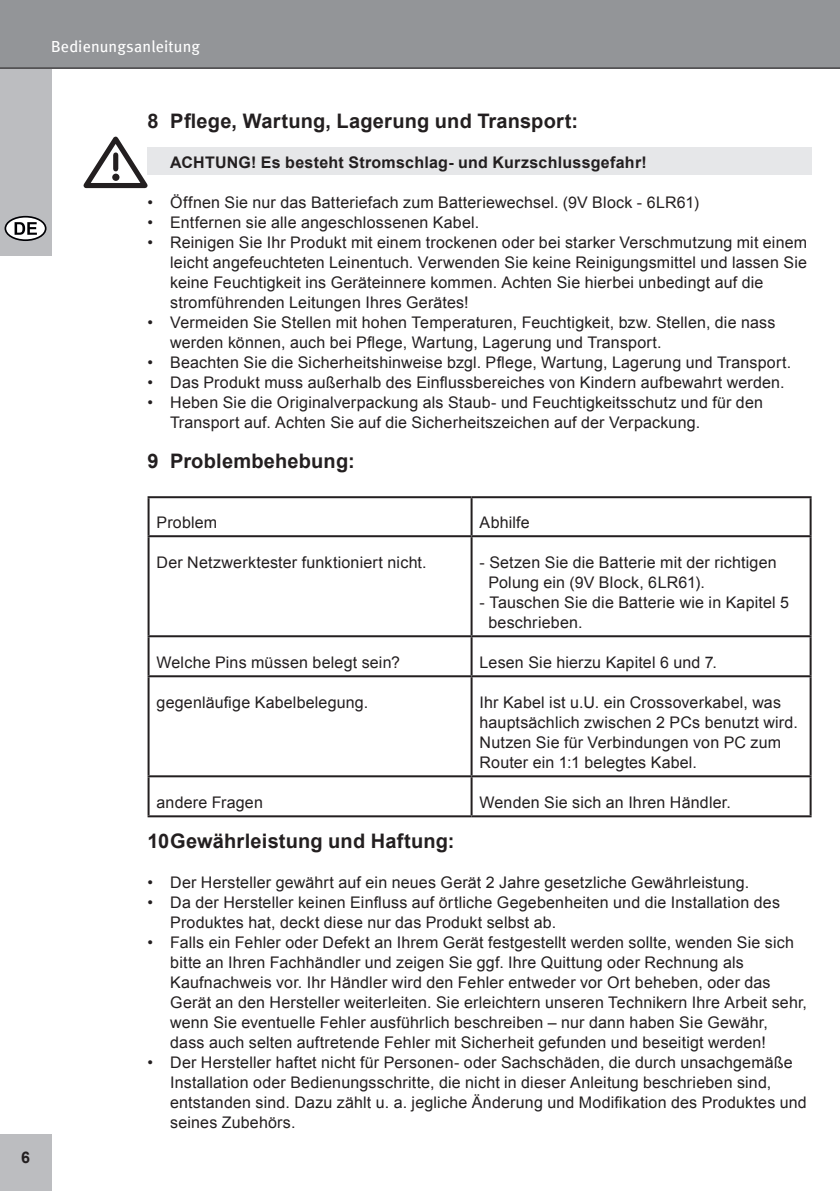
<style>
.page{position:relative;width:840px;height:1191px;background:#fff}
.page>*{position:absolute;margin:0;border:0;box-sizing:border-box;transform-origin:0 0}
.t1{font:700 20px "Arial";letter-spacing:.01em;color:#231f20}
.t2{font:16px/20px "Arial";letter-spacing:.01em;color:#231f20}
.t3{font:700 16px "Arial";letter-spacing:.015em;color:#231f20}
.t4{font:16px "Meta";letter-spacing:.01em;color:#fff}
</style>
<div class="page">
<div style="left:0;top:0;width:51px;height:255px;background:#bcbdc0"></div>
<div style="left:0;top:1134px;width:51px;height:57px;background:#bcbdc0"></div>
<div style="left:0;top:0;width:839px;height:68px;background:#939598"></div>
<hr style="left:0;top:68px;width:839px;height:1px;background:#231f20">
<div style="left:147px;top:147px;width:664px;height:28px;background:#e6e7e9"></div>
<svg style="left:83px;top:136px;width:65px;height:53px"></svg>
<div style="left:113px;top:155px;width:5px;height:14px;background:#231f20"></div>
<div style="left:112px;top:174px;width:7px;height:7px;background:#231f20;border-radius:50%"></div>
<svg style="left:5px;top:217px;width:41px;height:23px"></svg>
<div style="left:5px;top:216px;width:41px;height:25px;border:2px solid #000004;border-radius:50%"></div>
<svg style="left:15px;top:222px;width:22px;height:13px"></svg>
<hr style="left:147px;top:496px;width:324px;height:2px;background:#231f20">
<hr style="left:147px;top:498px;width:2px;height:37px;background:#231f20">
<hr style="left:471px;top:496px;width:340px;height:2px;background:#231f20">
<hr style="left:470px;top:498px;width:2px;height:37px;background:#231f20">
<hr style="left:809px;top:498px;width:2px;height:37px;background:#231f20">
<hr style="left:147px;top:535px;width:324px;height:2px;background:#231f20">
<hr style="left:147px;top:537px;width:2px;height:98px;background:#231f20">
<hr style="left:471px;top:535px;width:340px;height:2px;background:#231f20">
<hr style="left:470px;top:537px;width:2px;height:98px;background:#231f20">
<hr style="left:809px;top:537px;width:2px;height:98px;background:#231f20">
<hr style="left:147px;top:635px;width:324px;height:2px;background:#231f20">
<hr style="left:147px;top:637px;width:2px;height:38px;background:#231f20">
<hr style="left:471px;top:635px;width:340px;height:2px;background:#231f20">
<hr style="left:470px;top:637px;width:2px;height:38px;background:#231f20">
<hr style="left:809px;top:637px;width:2px;height:38px;background:#231f20">
<hr style="left:147px;top:675px;width:324px;height:2px;background:#231f20">
<hr style="left:147px;top:677px;width:2px;height:98px;background:#231f20">
<hr style="left:471px;top:675px;width:340px;height:2px;background:#231f20">
<hr style="left:470px;top:677px;width:2px;height:98px;background:#231f20">
<hr style="left:809px;top:677px;width:2px;height:98px;background:#231f20">
<hr style="left:147px;top:775px;width:324px;height:2px;background:#231f20">
<hr style="left:147px;top:777px;width:2px;height:38px;background:#231f20">
<hr style="left:471px;top:775px;width:340px;height:2px;background:#231f20">
<hr style="left:470px;top:777px;width:2px;height:38px;background:#231f20">
<hr style="left:809px;top:777px;width:2px;height:38px;background:#231f20">
<hr style="left:147px;top:815px;width:324px;height:2px;background:#231f20">
<hr style="left:471px;top:815px;width:340px;height:2px;background:#231f20">
<p class="t4" style="left:51px;top:37px;width:150px">Bedienungsanleitung</p>
<p class="t3" style="left:21px;top:1146px;width:10px">6</p>
<p class="t1" style="left:147px;top:108px;width:432px">8 Pflege, Wartung, Lagerung und Transport:</p>
<p class="t3" style="left:170px;top:152px;width:478px">ACHTUNG! Es besteht Stromschlag- und Kurzschlussgefahr!</p>
<p class="t2" style="left:147px;top:193px;width:552px">• Öffnen Sie nur das Batteriefach zum Batteriewechsel. (9V Block - 6LR61)</p>
<p class="t2" style="left:147px;top:213px;width:333px">• Entfernen sie alle angeschlossenen Kabel.</p>
<p class="t2" style="left:170px;top:233px;width:638px;text-indent:-23px">• Reinigen Sie Ihr Produkt mit einem trockenen oder bei starker Verschmutzung mit einem leicht angefeuchteten Leinentuch. Verwenden Sie keine Reinigungsmittel und lassen Sie keine Feuchtigkeit ins Geräteinnere kommen. Achten Sie hierbei unbedingt auf die stromführenden Leitungen Ihres Gerätes!</p>
<p class="t2" style="left:170px;top:313px;width:606px;text-indent:-23px">• Vermeiden Sie Stellen mit hohen Temperaturen, Feuchtigkeit, bzw. Stellen, die nass werden können, auch bei Pflege, Wartung, Lagerung und Transport.</p>
<p class="t2" style="left:147px;top:353px;width:644px">• Beachten Sie die Sicherheitshinweise bzgl. Pflege, Wartung, Lagerung und Transport.</p>
<p class="t2" style="left:147px;top:373px;width:638px">• Das Produkt muss außerhalb des Einflussbereiches von Kindern aufbewahrt werden.</p>
<p class="t2" style="left:170px;top:393px;width:594px;text-indent:-23px">• Heben Sie die Originalverpackung als Staub- und Feuchtigkeitsschutz und für den<br>Transport auf. Achten Sie auf die Sicherheitszeichen auf der Verpackung.</p>
<p class="t1" style="left:147px;top:448px;width:208px">9 Problembehebung:</p>
<p class="t2" style="left:156px;top:513px;width:62px">Problem</p>
<p class="t2" style="left:479px;top:513px;width:52px">Abhilfe</p>
<p class="t2" style="left:156px;top:553px;width:271px">Der Netzwerktester funktioniert nicht.</p>
<p class="t2" style="left:488px;top:553px;width:289px;text-indent:-9px">- Setzen Sie die Batterie mit der richtigen<br>Polung ein (9V Block, 6LR61).</p>
<p class="t2" style="left:488px;top:593px;width:302px;text-indent:-9px">- Tauschen Sie die Batterie wie in Kapitel 5 beschrieben.</p>
<p class="t2" style="left:156px;top:653px;width:245px">Welche Pins müssen belegt sein?</p>
<p class="t2" style="left:479px;top:653px;width:239px">Lesen Sie hierzu Kapitel 6 und 7.</p>
<p class="t2" style="left:156px;top:693px;width:213px">gegenläufige Kabelbelegung.</p>
<p class="t2" style="left:479px;top:693px;width:319px">Ihr Kabel ist u.U. ein Crossoverkabel, was hauptsächlich zwischen 2 PCs benutzt wird.<br>Nutzen Sie für Verbindungen von PC zum Router ein 1:1 belegtes Kabel.</p>
<p class="t2" style="left:156px;top:793px;width:108px">andere Fragen</p>
<p class="t2" style="left:479px;top:793px;width:252px">Wenden Sie sich an Ihren Händler.</p>
<p class="t1" style="left:147px;top:828px;width:308px">10Gewährleistung und Haftung:</p>
<p class="t2" style="left:147px;top:873px;width:603px">• Der Hersteller gewährt auf ein neues Gerät 2 Jahre gesetzliche Gewährleistung.</p>
<p class="t2" style="left:170px;top:893px;width:611px;text-indent:-23px">• Da der Hersteller keinen Einfluss auf örtliche Gegebenheiten und die Installation des<br>Produktes hat, deckt diese nur das Produkt selbst ab.</p>
<p class="t2" style="left:170px;top:933px;width:638px;text-indent:-23px">• Falls ein Fehler oder Defekt an Ihrem Gerät festgestellt werden sollte, wenden Sie sich bitte an Ihren Fachhändler und zeigen Sie ggf. Ihre Quittung oder Rechnung als Kaufnachweis vor. Ihr Händler wird den Fehler entweder vor Ort beheben, oder das Gerät an den Hersteller weiterleiten. Sie erleichtern unseren Technikern Ihre Arbeit sehr, wenn Sie eventuelle Fehler ausführlich beschreiben – nur dann haben Sie Gewähr,<br>dass auch selten auftretende Fehler mit Sicherheit gefunden und beseitigt werden!</p>
<p class="t2" style="left:170px;top:1053px;width:637px;text-indent:-23px">• Der Hersteller haftet nicht für Personen- oder Sachschäden, die durch unsachgemäße Installation oder Bedienungsschritte, die nicht in dieser Anleitung beschrieben sind, entstanden sind. Dazu zählt u. a. jegliche Änderung und Modifikation des Produktes und seines Zubehörs.</p>
</div>
